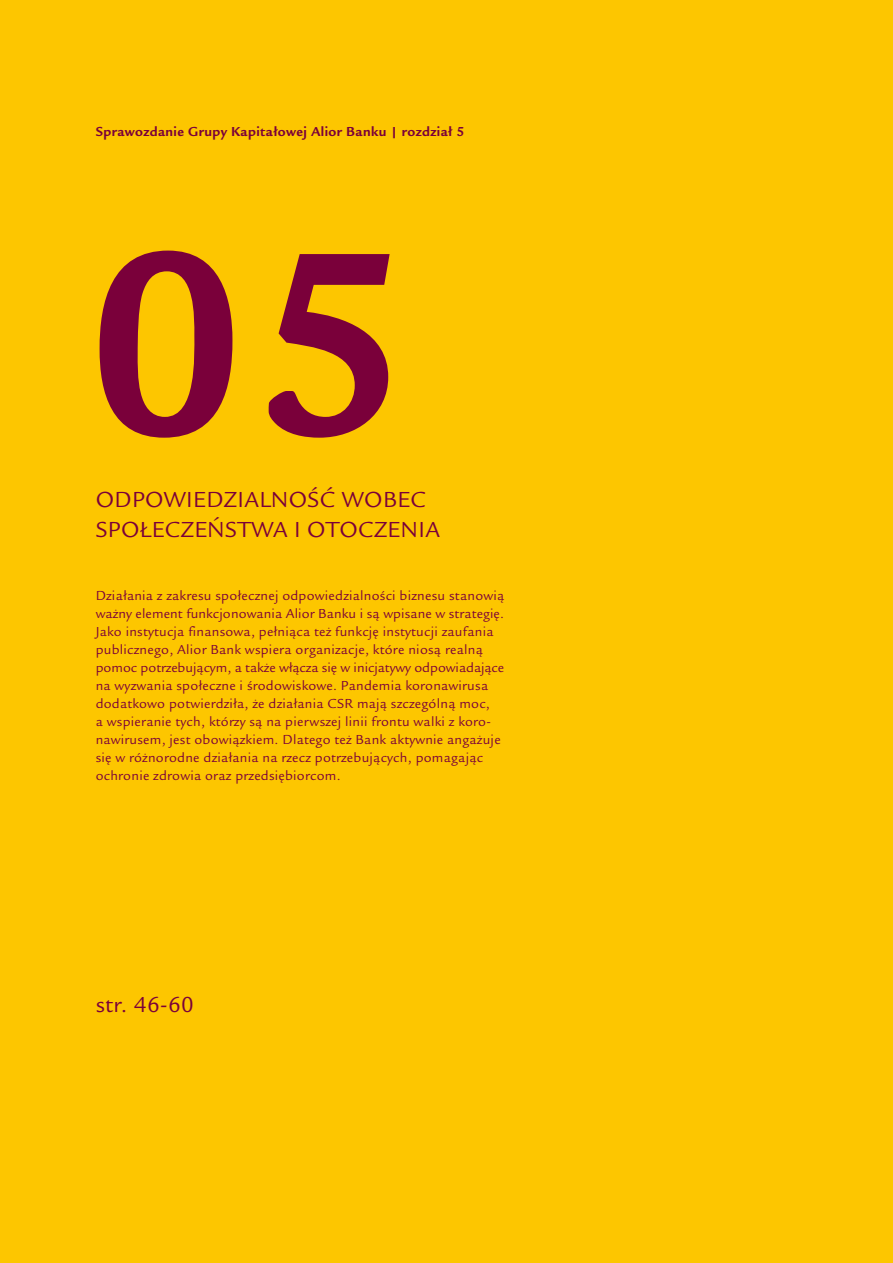
<style>
.page{position:relative;width:893px;height:1263px;background:#fdc600}
.page>*{position:absolute;margin:0;border:0;box-sizing:border-box;transform-origin:0 0}
.t1{font:700 270px "Legacy Sans EFCEOP";color:#7a003a}
.t2{font:22.5px/30px "Legacy Sans EFCEOP";letter-spacing:.02em;color:#7a003a}
.t3{font:13.5px/18px "Legacy Sans EFCEOP";letter-spacing:.02em;color:#7a003a}
.t4{font:700 13.5px "Legacy Sans EFCEOP";letter-spacing:.03em;color:#7a003a}
</style>
<div class="page">
<p class="t4" style="left:96px;top:123px;width:370px">Sprawozdanie Grupy Kapitałowej Alior Banku | rozdział 5</p>
<h1 class="t1" style="left:87px;top:174px;width:322px">05</h1>
<h2 class="t2" style="left:96px;top:484px;width:346px">ODPOWIEDZIALNOŚĆ WOBEC<br>SPOŁECZEŃSTWA I OTOCZENIA</h2>
<p class="t3" style="left:96px;top:587px;width:410px">Działania z zakresu społecznej odpowiedzialności biznesu stanowią ważny element funkcjonowania Alior Banku i są wpisane w strategię.<br>Jako instytucja finansowa, pełniąca też funkcję instytucji zaufania publicznego, Alior Bank wspiera organizacje, które niosą realną pomoc potrzebującym, a także włącza się w inicjatywy odpowiadające na wyzwania społeczne i środowiskowe. Pandemia koronawirusa dodatkowo potwierdziła, że działania CSR mają szczególną moc,<br>a wspieranie tych, którzy są na pierwszej linii frontu walki z koro&shy;nawirusem, jest obowiązkiem. Dlatego też Bank aktywnie angażuje się w różnorodne działania na rzecz potrzebujących, pomagając ochronie zdrowia oraz przedsiębiorcom.</p>
<h2 class="t2" style="left:96px;top:990px;width:100px">str. 46-60</h2>
</div>
